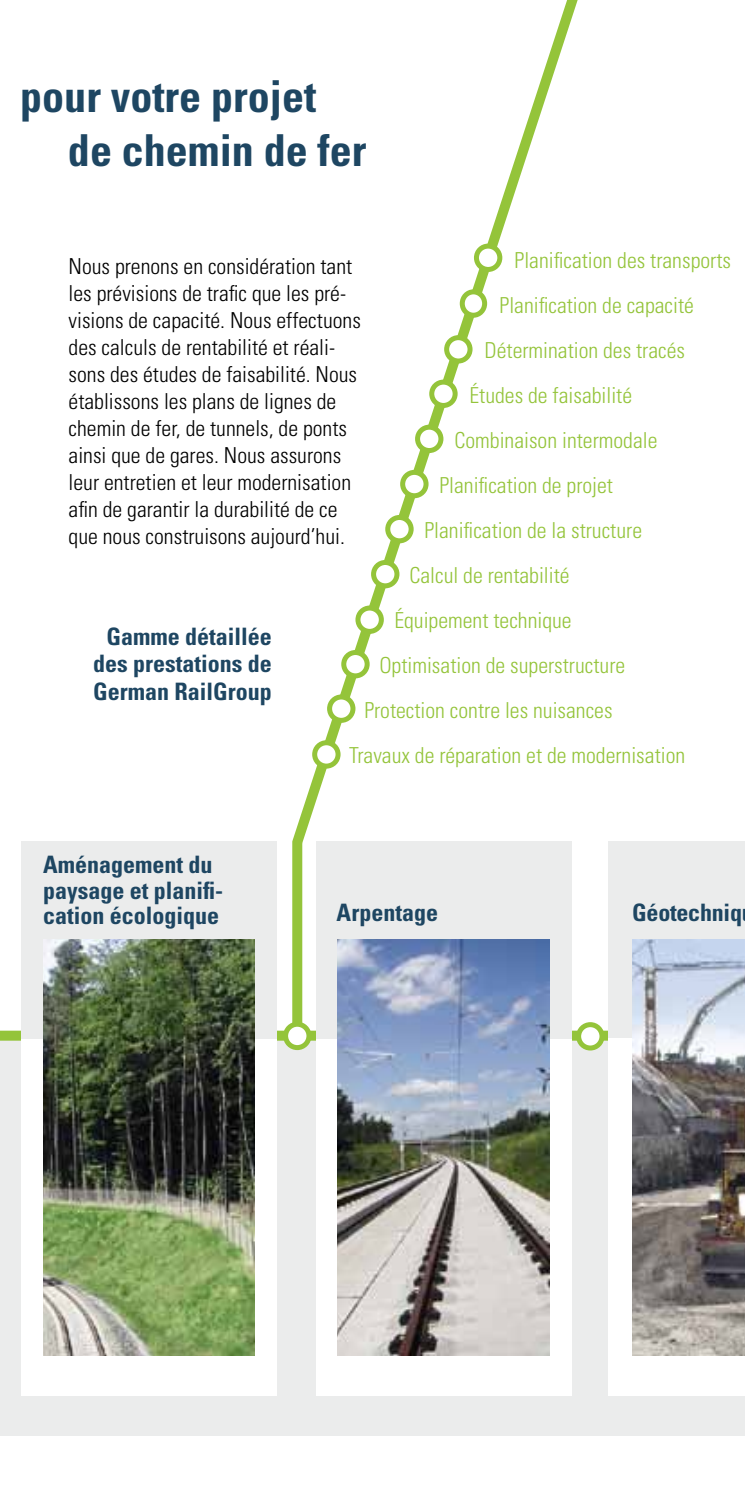
<style>
.page{position:relative;width:745px;height:1489px;background:#fff}
.page>*{position:absolute;margin:0;border:0;box-sizing:border-box;transform-origin:0 0}
.t1{font:700 condensed 44px/54px "Univers";color:#1e4662}
.t2{font:700 condensed 24px/27.5px "Univers";color:#1e4662;text-align:center}
.t3{font:300 condensed 22px/27px "Univers";color:#000}
.t4{font:300 condensed 22px "Univers";color:#94c43a}
</style>
<div class="page">
<svg style="left:292px;top:0;width:286px;height:1030px"></svg>
<div style="left:0;top:1039px;width:744px;height:396px;background:#ebecec"></div>
<div style="left:0;top:1030px;width:744px;height:10px;background:#94c43a"></div>
<svg style="left:285px;top:1024px;width:24px;height:23px"></svg>
<div style="left:283px;top:1021px;width:28px;height:29px;border:5px solid #94c43a;border-radius:50%"></div>
<div style="left:329px;top:697px;width:24px;height:23px;background:#fff;border-radius:50%"></div>
<div style="left:327px;top:694px;width:28px;height:28px;border:5px solid #94c43a;border-radius:50%"></div>
<svg style="left:358px;top:608px;width:23px;height:23px"></svg>
<div style="left:355px;top:605px;width:28px;height:29px;border:5px solid #94c43a;border-radius:50%"></div>
<div style="left:373px;top:562px;width:23px;height:24px;background:#fff;border-radius:50%"></div>
<div style="left:371px;top:560px;width:28px;height:28px;border:5px solid #94c43a;border-radius:50%"></div>
<div style="left:387px;top:517px;width:24px;height:24px;background:#fff;border-radius:50%"></div>
<div style="left:385px;top:515px;width:28px;height:28px;border:5px solid #94c43a;border-radius:50%"></div>
<div style="left:402px;top:472px;width:24px;height:23px;background:#fff;border-radius:50%"></div>
<div style="left:400px;top:470px;width:28px;height:28px;border:5px solid #94c43a;border-radius:50%"></div>
<svg style="left:417px;top:427px;width:23px;height:23px"></svg>
<div style="left:415px;top:424px;width:28px;height:29px;border:5px solid #94c43a;border-radius:50%"></div>
<svg style="left:431px;top:382px;width:24px;height:23px"></svg>
<div style="left:429px;top:379px;width:28px;height:29px;border:5px solid #94c43a;border-radius:50%"></div>
<div style="left:446px;top:337px;width:23px;height:24px;background:#fff;border-radius:50%"></div>
<div style="left:444px;top:335px;width:28px;height:28px;border:5px solid #94c43a;border-radius:50%"></div>
<svg style="left:462px;top:292px;width:22px;height:23px"></svg>
<div style="left:459px;top:289px;width:28px;height:29px;border:5px solid #94c43a;border-radius:50%"></div>
<svg style="left:476px;top:246px;width:23px;height:23px"></svg>
<div style="left:473px;top:243px;width:29px;height:29px;border:5px solid #94c43a;border-radius:50%"></div>
<div style="left:343px;top:652px;width:24px;height:24px;background:#fff;border-radius:50%"></div>
<div style="left:341px;top:650px;width:28px;height:28px;border:5px solid #94c43a;border-radius:50%"></div>
<div style="left:314px;top:742px;width:24px;height:24px;background:#fff;border-radius:50%"></div>
<div style="left:312px;top:740px;width:28px;height:28px;border:5px solid #94c43a;border-radius:50%"></div>
<svg style="left:578px;top:1024px;width:23px;height:23px"></svg>
<div style="left:575px;top:1022px;width:29px;height:28px;border:5px solid #94c43a;border-radius:50%"></div>
<div style="left:608px;top:841px;width:136px;height:226px;background:#ebecec"></div>
<div style="left:316px;top:841px;width:255px;height:199px;background:#ebecec"></div>
<div style="left:21px;top:841px;width:255px;height:199px;background:#ebecec"></div>
<div style="left:608px;top:1038px;width:136px;height:357px;background:#fff"></div>
<div style="left:316px;top:1039px;width:255px;height:356px;background:#fff"></div>
<div style="left:21px;top:1039px;width:255px;height:356px;background:#fff"></div>
<img style="left:632px;top:939px;width:112px;height:416px">
<img style="left:337px;top:939px;width:212px;height:416px">
<img style="left:43px;top:939px;width:211px;height:416px">
<h1 class="t1" style="left:68px;top:69px;width:300px;text-indent:-48px">pour votre projet de chemin de fer</h1>
<p class="t4" style="left:514px;top:247px;width:218px">Planification des transports</p>
<p class="t4" style="left:499px;top:292px;width:196px">Planification de capacité</p>
<p class="t4" style="left:484px;top:337px;width:202px">Détermination des tracés</p>
<p class="t4" style="left:469px;top:382px;width:164px">Études de faisabilité</p>
<p class="t4" style="left:454px;top:427px;width:204px">Combinaison intermodale</p>
<p class="t4" style="left:439px;top:472px;width:175px">Planification de projet</p>
<p class="t4" style="left:424px;top:517px;width:219px">Planification de la structure</p>
<p class="t4" style="left:409px;top:562px;width:162px">Calcul de rentabilité</p>
<p class="t4" style="left:394px;top:607px;width:179px">Équipement technique</p>
<p class="t4" style="left:379px;top:652px;width:247px">Optimisation de superstructure</p>
<p class="t4" style="left:364px;top:697px;width:249px">Protection contre les nuisances</p>
<p class="t4" style="left:349px;top:742px;width:337px">Travaux de réparation et de modernisation</p>
<p class="t3" style="left:69px;top:253px;width:293px">Nous prenons en considération tant les prévisions de trafic que les pré&shy;visions de capacité. Nous effectuons des calculs de rentabilité et réali&shy;sons des études de faisabilité. Nous établissons les plans de lignes de chemin de fer, de tunnels, de ponts ainsi que de gares. Nous assurons leur entretien et leur modernisation afin de garantir la durabilité de ce que nous construisons aujourd’hui.</p>
<p class="t2" style="left:93px;top:622px;width:180px">Gamme détaillée des prestations de<br>German RailGroup</p>
<p class="t2" style="left:43px;top:852px;width:181px;line-height:25.5px;text-align:left">Aménagement du paysage et planifi&shy;cation écologique</p>
<p class="t2" style="left:336px;top:898px;width:103px">Arpentage</p>
<p class="t2" style="left:631px;top:898px;width:111px">Géotechniq</p>
</div>
